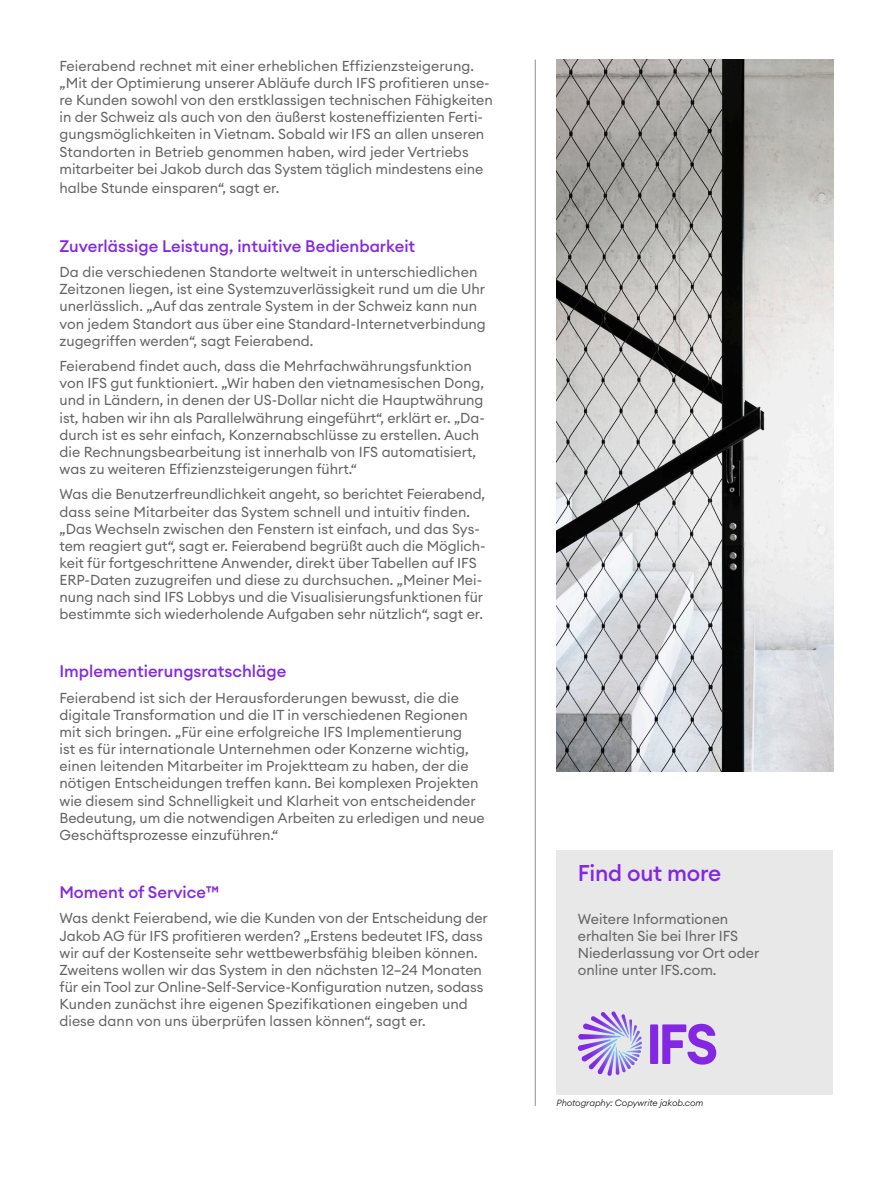
<style>
.page{position:relative;width:893px;height:1191px;background:#fff}
.page>*{position:absolute;margin:0;border:0;box-sizing:border-box;transform-origin:0 0}
.t1{font:500 22.5px "Euclid Circular A";letter-spacing:-.01em;color:#8526e3}
.t2{font:500 16.5px "Euclid Circular A";color:#8427e2}
.t3{font:14.25px/17.1px "Euclid Circular A";color:#656565}
.t4{font:italic 300 9px "Euclid Circular A";letter-spacing:-.01em;color:#241e1b}
</style>
<div class="page">
<hr style="left:535px;top:60px;width:1px;height:1046px;background:#919191">
<img style="left:556px;top:60px;width:277px;height:711px">
<div style="left:556px;top:850px;width:277px;height:244px;background:#e8e8e8"></div>
<svg style="left:650px;top:1023px;width:66px;height:41px"></svg>
<svg style="left:578px;top:1011px;width:64px;height:63px"></svg>
<p class="t3" style="left:60px;top:57px;width:435px">Feierabend rechnet mit einer erheblichen Effizienzsteigerung. „Mit der Optimierung unserer Abläufe durch IFS profitieren unse&shy;re Kunden sowohl von den erstklassigen technischen Fähigkeiten in der Schweiz als auch von den äußerst kosteneffizienten Ferti&shy;gungsmöglichkeiten in Vietnam. Sobald wir IFS an allen unseren Standorten in Betrieb genommen haben, wird jeder Vertriebs mitarbeiter bei Jakob durch das System täglich mindestens eine</p>
<p class="t3" style="left:60px;top:180px;width:221px">halbe Stunde einsparen“, sagt er.</p>
<p class="t2" style="left:60px;top:235px;width:357px">Zuverlässige Leistung, intuitive Bedienbarkeit</p>
<p class="t3" style="left:60px;top:263px;width:428px">Da die verschiedenen Standorte weltweit in unterschiedlichen Zeitzonen liegen, ist eine Systemzuverlässigkeit rund um die Uhr unerlässlich. „Auf das zentrale System in der Schweiz kann nun von jedem Standort aus über eine Standard-Internetverbindung zugegriffen werden“, sagt Feierabend.</p>
<p class="t3" style="left:60px;top:357px;width:427px">Feierabend findet auch, dass die Mehrfachwährungsfunktion von IFS gut funktioniert. „Wir haben den vietnamesischen Dong, und in Ländern, in denen der US-Dollar nicht die Hauptwährung ist, haben wir ihn als Parallelwährung eingeführt“, erklärt er. „Da&shy;durch ist es sehr einfach, Konzernabschlüsse zu erstellen. Auch die Rechnungsbearbeitung ist innerhalb von IFS automatisiert, was zu weiteren Effizienzsteigerungen führt.“</p>
<p class="t3" style="left:60px;top:486px;width:428px">Was die Benutzerfreundlichkeit angeht, so berichtet Feierabend, dass seine Mitarbeiter das System schnell und intuitiv finden. „Das Wechseln zwischen den Fenstern ist einfach, und das Sys&shy;tem reagiert gut“, sagt er. Feierabend begrüßt auch die Möglich&shy;keit für fortgeschrittene Anwender, direkt über Tabellen auf IFS ERP-Daten zuzugreifen und diese zu durchsuchen. „Meiner Mei&shy;nung nach sind IFS Lobbys und die Visualisierungsfunktionen für bestimmte sich wiederholende Aufgaben sehr nützlich“, sagt er.</p>
<p class="t2" style="left:60px;top:661px;width:228px">Implementierungsratschläge</p>
<p class="t3" style="left:60px;top:689px;width:427px">Feierabend ist sich der Herausforderungen bewusst, die die digitale Transformation und die IT in verschiedenen Regionen mit sich bringen. „Für eine erfolgreiche IFS Implementierung<br>ist es für internationale Unternehmen oder Konzerne wichtig, einen leitenden Mitarbeiter im Projektteam zu haben, der die nötigen Entscheidungen treffen kann. Bei komplexen Projekten wie diesem sind Schnelligkeit und Klarheit von entscheidender Bedeutung, um die notwendigen Arbeiten zu erledigen und neue Geschäftsprozesse einzuführen.“</p>
<p class="t2" style="left:60px;top:881px;width:161px">Moment of Service™</p>
<p class="t3" style="left:60px;top:909px;width:430px">Was denkt Feierabend, wie die Kunden von der Entscheidung der Jakob AG für IFS profitieren werden? „Erstens bedeutet IFS, dass wir auf der Kostenseite sehr wettbewerbsfähig bleiben können.<br>Zweitens wollen wir das System in den nächsten 12–24 Monaten für ein Tool zur Online-Self-Service-Konfiguration nutzen, sodass Kunden zunächst ihre eigenen Spezifikationen eingeben und diese dann von uns überprüfen lassen können“, sagt er.</p>
<h1 class="t1" style="left:578px;top:858px;width:145px">Find out more</h1>
<p class="t3" style="left:578px;top:910px;width:183px">Weitere Informationen erhalten Sie bei Ihrer IFS<br>Niederlassung vor Ort oder online unter IFS.com.</p>
<p class="t4" style="left:556px;top:1097px;width:149px">Photography: Copywrite jakob.com</p>
</div>
